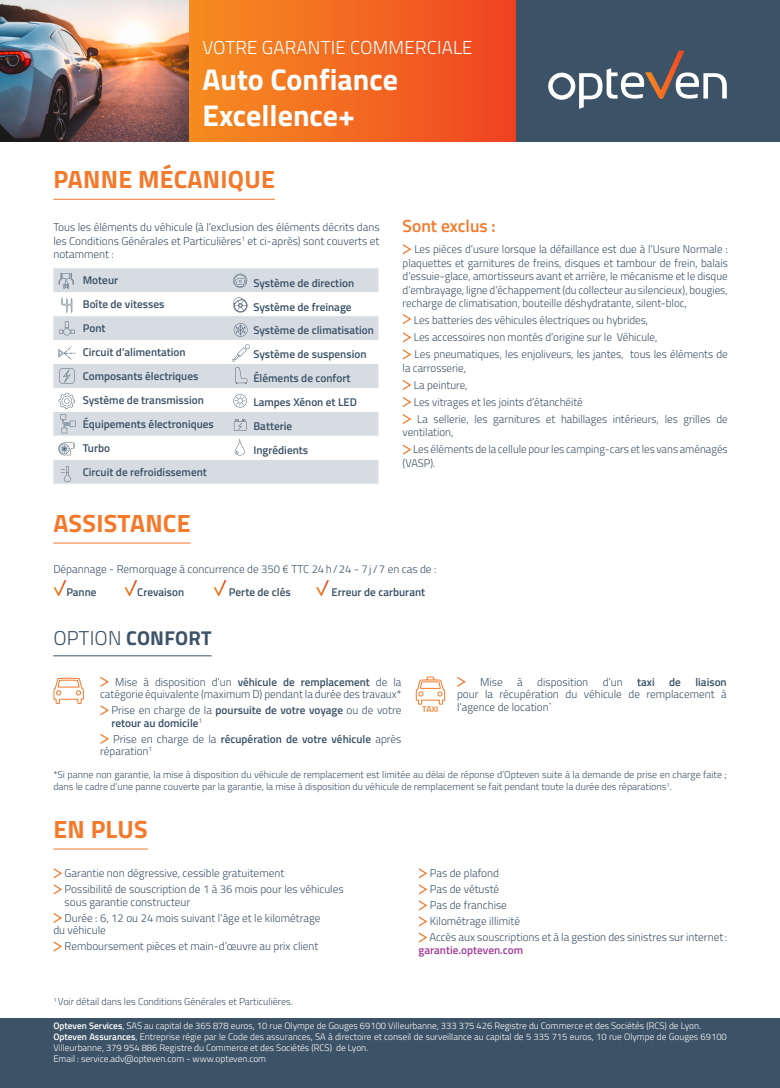
<style>
.page{position:relative;width:780px;height:1088px;background:#fff}
.page>*{position:absolute;margin:0;border:0;box-sizing:border-box;transform-origin:0 0}
.t1{font:700 30px/36px "Titillium Web";color:#fff}
.t2{font:700 25px "Titillium Web";letter-spacing:.01em;color:#f4792a}
.t3{font:700 20px "Titillium Web";letter-spacing:.01em;color:#3c5266}
.t4{font:300 18.75px "Titillium Web";letter-spacing:.01em;color:#fff}
.t5{font:600 17.5px "Titillium Web";color:#f4792a}
.t6{font:300 11.25px/16px "Titillium Web";color:#3c5266}
.t7{font:600 11.25px/12.5px "Titillium Web";color:#3c5266}
.t8{font:600 11.25px "Titillium Web";color:#a13d96}
.t9{font:300 10px/12.5px "Titillium Web";color:#3c5266}
.t10{font:300 9.38px/11.2px "Titillium Web";color:#fff}
.t11{font:600 8.5px "Titillium Web";color:#f4792a}
.t12{font:700 6px "Titillium Web";color:#f4792a}
.s1{font-weight:300}
.s2{font-weight:600}
</style>
<div class="page">
<div style="left:0;top:1019px;width:780px;height:69px;background:#3c5266"></div>
<img style="left:0;top:0;width:189px;height:142px">
<div style="left:190px;top:0;width:326px;height:142px;background:linear-gradient(to right,#f68d20,#ef4422)"></div>
<div style="left:516px;top:0;width:264px;height:142px;background:#3c5266"></div>
<svg style="left:548px;top:51px;width:178px;height:58px"></svg>
<svg style="left:53px;top:580px;width:13px;height:16px"></svg>
<svg style="left:124px;top:580px;width:13px;height:16px"></svg>
<svg style="left:213px;top:580px;width:13px;height:16px"></svg>
<svg style="left:316px;top:580px;width:13px;height:16px"></svg>
<hr style="left:53px;top:542px;width:138px;height:1px;background:#f4792a">
<svg style="left:53px;top:868px;width:9px;height:27px"></svg>
<svg style="left:53px;top:913px;width:9px;height:10px"></svg>
<svg style="left:53px;top:941px;width:9px;height:11px"></svg>
<svg style="left:418px;top:868px;width:10px;height:75px"></svg>
<hr style="left:53px;top:848px;width:95px;height:1px;background:#f4792a">
<hr style="left:53px;top:199px;width:222px;height:1px;background:#f4792a">
<svg style="left:402px;top:244px;width:10px;height:11px"></svg>
<svg style="left:402px;top:314px;width:10px;height:10px"></svg>
<svg style="left:402px;top:332px;width:10px;height:28px"></svg>
<svg style="left:402px;top:380px;width:10px;height:44px"></svg>
<svg style="left:402px;top:444px;width:10px;height:11px"></svg>
<svg style="left:100px;top:676px;width:9px;height:11px"></svg>
<svg style="left:100px;top:705px;width:9px;height:11px"></svg>
<svg style="left:100px;top:734px;width:9px;height:10px"></svg>
<hr style="left:53px;top:655px;width:158px;height:1px;background:#3c5266">
<svg style="left:53px;top:677px;width:31px;height:27px"></svg>
<svg style="left:457px;top:676px;width:9px;height:11px"></svg>
<svg style="left:415px;top:676px;width:30px;height:29px"></svg>
<div style="left:53px;top:268px;width:325px;height:216px;background:#d7dce3"></div>
<svg style="left:53px;top:292px;width:325px;height:168px"></svg>
<svg style="left:233px;top:274px;width:14px;height:14px"></svg>
<svg style="left:233px;top:297px;width:14px;height:16px"></svg>
<svg style="left:234px;top:323px;width:13px;height:14px"></svg>
<svg style="left:232px;top:344px;width:18px;height:40px"></svg>
<svg style="left:233px;top:394px;width:14px;height:13px"></svg>
<svg style="left:234px;top:419px;width:12px;height:12px"></svg>
<svg style="left:235px;top:439px;width:10px;height:16px"></svg>
<svg style="left:59px;top:273px;width:15px;height:16px"></svg>
<svg style="left:61px;top:297px;width:11px;height:16px"></svg>
<svg style="left:59px;top:321px;width:16px;height:14px"></svg>
<svg style="left:58px;top:346px;width:17px;height:14px"></svg>
<svg style="left:59px;top:368px;width:16px;height:16px"></svg>
<svg style="left:59px;top:393px;width:16px;height:40px"></svg>
<svg style="left:58px;top:442px;width:17px;height:13px"></svg>
<svg style="left:61px;top:466px;width:10px;height:16px"></svg>
<h3 class="t4" style="left:202px;top:34px;width:272px">VOTRE GARANTIE COMMERCIALE</h3>
<h1 class="t1" style="left:202px;top:60px;width:197px">Auto Confiance<br>Excellence+</h1>
<h2 class="t2" style="left:53px;top:160px;width:223px">PANNE MÉCANIQUE</h2>
<p class="t6" style="left:53px;top:220px;width:328px;line-height:13.5px;text-align:justify">Tous les éléments du véhicule (à l’exclusion des éléments décrits dans les Conditions Générales et Particulières<sup>1</sup> et ci-après) sont couverts et notamment :</p>
<h3 class="t5" style="left:402px;top:213px;width:95px">Sont exclus :</h3>
<p class="t6" style="left:402px;top:242px;width:327px;line-height:13.5px;text-align:justify;text-indent:12px">Les pièces d’usure lorsque la défaillance est due à l’Usure Normale : plaquettes et garnitures de freins, disques et tambour de frein, balais d’essuie-glace, amortisseurs avant et arrière, le mécanisme et le disque d’embrayage, ligne d’échappement (du collecteur au silencieux), bougies, recharge de climatisation, bouteille déshydratante, silent-bloc,</p>
<p class="t6" style="left:414px;top:311px;width:315px;line-height:17px">Les batteries des véhicules électriques ou hybrides,<br>Les accessoires non montés d’origine sur le Véhicule,<br>Les pneumatiques, les enjoliveurs, les jantes, tous les éléments de</p>
<p class="t6" style="left:414px;top:359px;width:315px;line-height:17px;text-indent:-11px">la carrosserie,<br>La peinture,<br>Les vitrages et les joints d’étanchéité<br>La sellerie, les garnitures et habillages intérieurs, les grilles de</p>
<p class="t6" style="left:413px;top:423px;width:316px;line-height:17px;text-indent:-10px">ventilation,<br>Les éléments de la cellule pour les camping-cars et les vans aménagés</p>
<p class="t6" style="left:402px;top:454px;width:34px">(VASP).</p>
<p class="t7" style="left:83px;top:273px;width:37px">Moteur</p>
<p class="t7" style="left:253px;top:276px;width:102px">Système de direction</p>
<p class="t7" style="left:83px;top:297px;width:83px">Boîte de vitesses</p>
<p class="t7" style="left:253px;top:300px;width:100px">Système de freinage</p>
<p class="t7" style="left:83px;top:321px;width:24px">Pont</p>
<p class="t7" style="left:253px;top:324px;width:122px">Système de climatisation</p>
<p class="t7" style="left:83px;top:345px;width:104px">Circuit d’alimentation</p>
<p class="t7" style="left:253px;top:348px;width:115px">Système de suspension</p>
<p class="t7" style="left:83px;top:369px;width:117px">Composants électriques</p>
<p class="t7" style="left:253px;top:372px;width:99px">Éléments de confort</p>
<p class="t7" style="left:83px;top:393px;width:123px">Système de transmission</p>
<p class="t7" style="left:253px;top:395px;width:105px">Lampes Xénon et LED</p>
<p class="t7" style="left:83px;top:417px;width:133px">Équipements électroniques</p>
<p class="t7" style="left:253px;top:419px;width:40px">Batterie</p>
<p class="t7" style="left:83px;top:441px;width:29px">Turbo</p>
<p class="t7" style="left:253px;top:443px;width:56px">Ingrédients</p>
<p class="t7" style="left:83px;top:465px;width:126px">Circuit de refroidissement</p>
<h2 class="t2" style="left:53px;top:504px;width:139px">ASSISTANCE</h2>
<p class="t6" style="left:53px;top:561px;width:384px">Dépannage - Remorquage à concurrence de 350 € TTC 24h/24 - 7j/7 en cas de :</p>
<p class="t7" style="left:66px;top:585px;width:32px">Panne</p>
<p class="t7" style="left:137px;top:585px;width:49px">Crevaison</p>
<p class="t7" style="left:229px;top:585px;width:63px">Perte de clés</p>
<p class="t7" style="left:331px;top:585px;width:95px">Erreur de carburant</p>
<p class="t12" style="left:56px;top:561px;width:4px">-</p>
<h3 class="t3" style="left:53px;top:622px;width:160px"><span class="s1">OPTION</span> CONFORT</h3>
<p class="t6" style="left:100px;top:675px;width:303px;line-height:12.5px;text-align:right">Mise à disposition d’un <span class="s2">véhicule de remplacement</span> de la catégorie équivalente (maximum D) pendant la durée des travaux*</p>
<p class="t7" style="left:111px;top:703px;width:291px"><span class="s1">Prise en charge de la</span> poursuite de votre voyage <span class="s1">ou de votre </span>retour au domicile<sup>1</sup></p>
<p class="t6" style="left:100px;top:732px;width:303px;line-height:12.5px;text-indent:13px">Prise en charge de la <span class="s2">récupération de votre véhicule</span> après réparation<sup>1</sup></p>
<p class="t11" style="left:422px;top:703px;width:18px">TAXI</p>
<p class="t6" style="left:480px;top:673px;width:24px">Mise</p>
<p class="t6" style="left:517px;top:673px;width:7px">à</p>
<p class="t6" style="left:537px;top:673px;width:53px">disposition</p>
<p class="t6" style="left:602px;top:673px;width:22px">d’un</p>
<p class="t7" style="left:637px;top:675px;width:19px">taxi</p>
<p class="t7" style="left:669px;top:675px;width:13px">de</p>
<p class="t7" style="left:695px;top:675px;width:33px">liaison</p>
<p class="t6" style="left:457px;top:687px;width:271px;line-height:12.5px">pour la récupération du véhicule de remplacement à l’agence de location<sup>*</sup></p>
<p class="t9" style="left:53px;top:767px;width:675px">*Si panne non garantie, la mise à disposition du véhicule de remplacement est limitée au délai de réponse d’Opteven suite à la demande de prise en charge faite ; dans le cadre d’une panne couverte par la garantie, la mise à disposition du véhicule de remplacement se fait pendant toute la durée des réparations<sup>1</sup>.</p>
<h2 class="t2" style="left:53px;top:810px;width:96px">EN PLUS</h2>
<p class="t6" style="left:65px;top:864px;width:280px">Garantie non dégressive, cessible gratuitement<br>Possibilité de souscription de 1 à 36 mois pour les véhicules</p>
<p class="t6" style="left:65px;top:893px;width:257px">sous garantie constructeur<br>Durée : 6, 12 ou 24 mois suivant l’âge et le kilométrage</p>
<p class="t6" style="left:65px;top:922px;width:255px;text-indent:-11px">du véhicule<br>Remboursement pièces et main-d’œuvre au prix client</p>
<p class="t9" style="left:53px;top:995px;width:241px"><sup>1</sup> Voir détail dans les Conditions Générales et Particulières.</p>
<p class="t6" style="left:429px;top:864px;width:299px">Pas de plafond<br>Pas de vétusté<br>Pas de franchise<br>Kilométrage illimité<br>Accès aux souscriptions et à la gestion des sinistres sur internet:</p>
<p class="t8" style="left:418px;top:941px;width:106px">garantie.opteven.com</p>
<p class="t10" style="left:53px;top:1019px;width:675px"><span class="s2">Opteven Services</span>, SAS au capital de 365 878 euros, 10 rue Olympe de Gouges 69100 Villeurbanne, 333 375 426 Registre du Commerce et des Sociétés (RCS) de Lyon.<br><span class="s2">Opteven Assurances</span>, Entreprise régie par le Code des assurances, SA à directoire et conseil de surveillance au capital de 5 335 715 euros, 10 rue Olympe de Gouges 69100<br>Villeurbanne, 379 954 886 Registre du Commerce et des Sociétés (RCS) de Lyon.<br>Email : service.adv@opteven.com - www.opteven.com</p>
</div>
